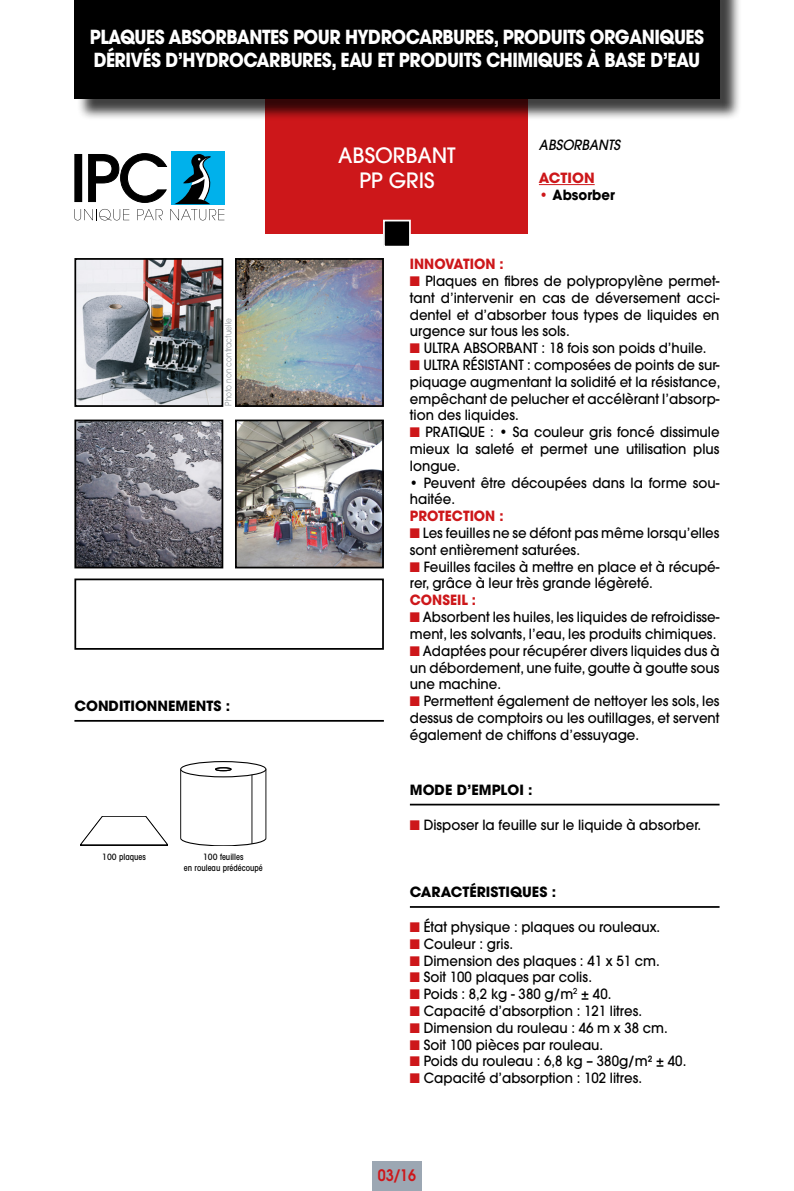
<style>
.page{position:relative;width:794px;height:1191px;background:#fff}
.page>*{position:absolute;margin:0;border:0;box-sizing:border-box;transform-origin:0 0}
.t1{font:500 21px "Avant Garde";color:#fff}
.t2{font:700 19.25px/23.1px "Avant Garde";letter-spacing:-.03em;color:#fff;scale:.9 1}
.t3{font:600 15.75px "Avant Garde";color:#cd171a;scale:.9 1}
.t4{font:500 14px/16.8px "Avant Garde";color:#000;text-align:justify;scale:.95 1}
.t5{font:700 14px "Avant Garde";color:#000}
.t6{font:700 14px "Avant Garde";color:#cd171a;scale:.95 1}
.t7{font:italic 500 14px "Avant Garde";color:#000;scale:.95 1}
.t8{font:700 14px "Avant Garde";color:#000;scale:.95 1}
.t9{font:700 14px "Avant Garde";color:#cd171a}
.t10{font:500 condensed 8.75px "Avant Garde";color:#000}
.t11{font:8.75px "Avant Garde";color:#91989c;scale:.85 1}
.s1{color:#cd171a}
</style>
<div class="page">
<div style="left:74px;top:578px;width:310px;height:72px;border:2px solid #000"></div>
<div style="left:266px;top:94px;width:262px;height:140px;background:#cd171a"></div>
<div style="left:77px;top:0;width:664px;height:121px;background:#000;opacity:.75"></div>
<div style="left:74px;top:0;width:645px;height:99px;background:#000"></div>
<div style="left:372px;top:1161px;width:50px;height:30px;background:#9ca7b3"></div>
<div style="left:171px;top:151px;width:53px;height:53px;background:#00b1eb"></div>
<svg style="left:74px;top:153px;width:150px;height:67px"></svg>
<div style="left:384px;top:221px;width:26px;height:26px;background:#000"></div>
<div style="left:383px;top:220px;width:28px;height:27px;border:2px solid #fff"></div>
<hr style="left:74px;top:720px;width:310px;height:1px;background:#000">
<hr style="left:410px;top:803px;width:309px;height:2px;background:#000">
<hr style="left:410px;top:906px;width:309px;height:1px;background:#000">
<img style="left:77px;top:261px;width:143px;height:143px">
<div style="left:74px;top:258px;width:149px;height:149px;border:2px solid #000"></div>
<img style="left:77px;top:422px;width:143px;height:143px">
<div style="left:74px;top:419px;width:149px;height:149px;border:2px solid #000"></div>
<img style="left:238px;top:261px;width:143px;height:143px">
<div style="left:235px;top:258px;width:149px;height:149px;border:2px solid #000"></div>
<img style="left:238px;top:422px;width:143px;height:143px">
<div style="left:235px;top:419px;width:149px;height:149px;border:2px solid #000"></div>
<hr style="left:539px;top:184px;width:55px;height:1px;background:#cd171a">
<svg style="left:181px;top:761px;width:85px;height:16px"></svg>
<div style="left:181px;top:761px;width:85px;height:16px;border:1px solid #000;border-radius:50%"></div>
<div style="left:215px;top:767px;width:16px;height:3px;border:1px solid #000;border-radius:50%"></div>
<div style="left:215px;top:767px;width:16px;height:4px;border:1px solid #000;border-radius:50%"></div>
<svg style="left:181px;top:768px;width:85px;height:78px"></svg>
<hr style="left:252px;top:775px;width:1px;height:69px;background:#000">
<svg style="left:80px;top:816px;width:88px;height:30px"></svg>
<p class="t2" style="left:90px;top:25px;width:684px">PLAQUES ABSORBANTES POUR HYDROCARBURES, PRODUITS ORGANIQUES<br>DÉRIVÉS D’HYDROCARBURES, EAU ET PRODUITS CHIMIQUES À BASE D’EAU</p>
<p class="t11" style="left:223px;top:406px;width:105px;rotate:-90deg">Photo non contractuelle</p>
<p class="t5" style="left:74px;top:696px;width:157px">CONDITIONNEMENTS :</p>
<p class="t10" style="left:102px;top:851px;width:45px">100 plaques</p>
<p class="t10" style="left:203px;top:851px;width:42px">100 feuilles</p>
<p class="t10" style="left:184px;top:862px;width:80px">en rouleau prédécoupé</p>
<p class="t1" style="left:338px;top:143px;width:119px">ABSORBANT</p>
<p class="t1" style="left:359px;top:168px;width:77px">PP GRIS</p>
<p class="t7" style="left:539px;top:136px;width:87px">ABSORBANTS</p>
<p class="t9" style="left:539px;top:169px;width:57px">ACTION</p>
<p class="t8" style="left:539px;top:186px;width:81px"><span class="s1">•</span> Absorber</p>
<p class="t6" style="left:410px;top:255px;width:100px">INNOVATION :</p>
<p class="t4" style="left:410px;top:272px;width:327px"><span class="s1">■</span> Plaques en fibres de polypropylène permet&shy;tant d’intervenir en cas de déversement acci&shy;dentel et d’absorber tous types de liquides en urgence sur tous les sols.</p>
<p class="t4" style="left:410px;top:340px;width:314px"><span class="s1">■</span> ULTRA ABSORBANT : 18 fois son poids d’huile.</p>
<p class="t4" style="left:410px;top:356px;width:328px"><span class="s1">■</span> ULTRA RÉSISTANT : composées de points de sur&shy;piquage augmentant la solidité et la résistance, empêchant de pelucher et accélèrant l’absorp&shy;tion des liquides.</p>
<p class="t4" style="left:410px;top:424px;width:327px"><span class="s1">■</span> PRATIQUE : • Sa couleur gris foncé dissimule mieux la saleté et permet une utilisation plus longue.</p>
<p class="t4" style="left:410px;top:474px;width:327px">• Peuvent être découpées dans la forme sou&shy;haitée.</p>
<p class="t6" style="left:410px;top:507px;width:100px">PROTECTION :</p>
<p class="t4" style="left:410px;top:524px;width:327px"><span class="s1">■</span> Les feuilles ne se défont pas même lorsqu’elles sont entièrement saturées.</p>
<p class="t4" style="left:410px;top:558px;width:327px"><span class="s1">■</span> Feuilles faciles à mettre en place et à récupé&shy;rer, grâce à leur très grande légèreté.</p>
<p class="t6" style="left:410px;top:591px;width:71px">CONSEIL :</p>
<p class="t4" style="left:410px;top:608px;width:327px"><span class="s1">■</span> Absorbent les huiles, les liquides de refroidisse&shy;ment, les solvants, l’eau, les produits chimiques.</p>
<p class="t4" style="left:410px;top:642px;width:327px"><span class="s1">■</span> Adaptées pour récupérer divers liquides dus à un débordement, une fuite, goutte à goutte sous une machine.</p>
<p class="t4" style="left:410px;top:692px;width:327px"><span class="s1">■</span> Permettent également de nettoyer les sols, les dessus de comptoirs ou les outillages, et servent également de chiffons d’essuyage.</p>
<p class="t5" style="left:410px;top:780px;width:124px">MODE D’EMPLOI :</p>
<p class="t4" style="left:410px;top:816px;width:308px"><span class="s1">■</span> Disposer la feuille sur le liquide à absorber.</p>
<p class="t5" style="left:410px;top:883px;width:148px">CARACTÉRISTIQUES :</p>
<p class="t4" style="left:410px;top:918px;width:265px"><span class="s1">■</span> État physique : plaques ou rouleaux.</p>
<p class="t4" style="left:410px;top:935px;width:110px"><span class="s1">■</span> Couleur : gris.</p>
<p class="t4" style="left:410px;top:952px;width:264px"><span class="s1">■</span> Dimension des plaques : 41 x 51 cm.</p>
<p class="t4" style="left:410px;top:968px;width:193px"><span class="s1">■</span> Soit 100 plaques par colis.</p>
<p class="t4" style="left:410px;top:985px;width:214px"><span class="s1">■</span> Poids : 8,2 kg - 380 g/m<sup>2</sup> ± 40.</p>
<p class="t4" style="left:410px;top:1002px;width:246px"><span class="s1">■</span> Capacité d’absorption : 121 litres.</p>
<p class="t4" style="left:410px;top:1019px;width:273px"><span class="s1">■</span> Dimension du rouleau : 46 m x 38 cm.</p>
<p class="t4" style="left:410px;top:1036px;width:205px"><span class="s1">■</span> Soit 100 pièces par rouleau.</p>
<p class="t4" style="left:410px;top:1052px;width:292px"><span class="s1">■</span> Poids du rouleau : 6,8 kg – 380g/m² ± 40.</p>
<p class="t4" style="left:410px;top:1069px;width:246px"><span class="s1">■</span> Capacité d’absorption : 102 litres.</p>
<p class="t3" style="left:378px;top:1165px;width:44px">03/16</p>
</div>
